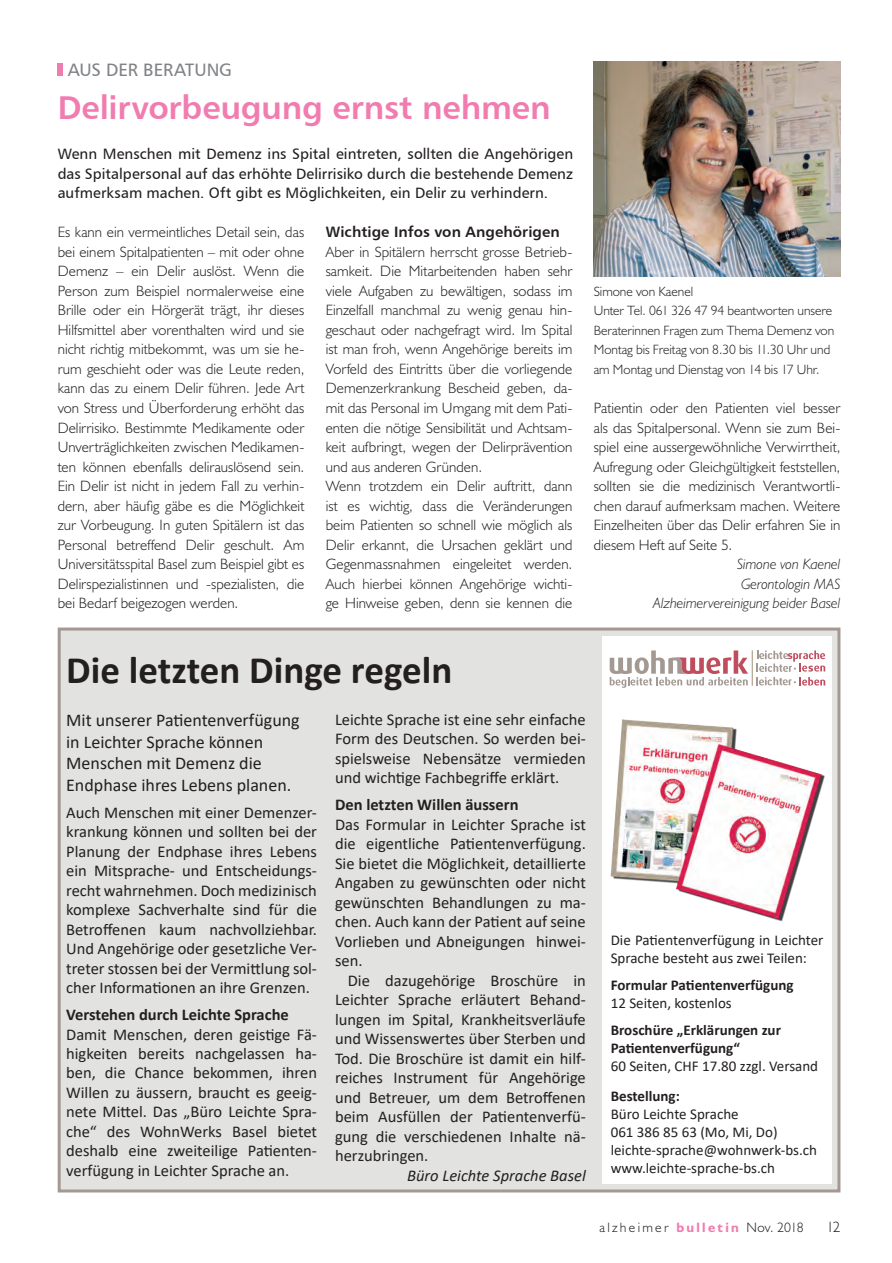
<style>
.page{position:relative;width:892px;height:1263px;background:#fff}
.page>*{position:absolute;margin:0;border:0;box-sizing:border-box;transform-origin:0 0}
.t1{font:700 39px "Calibri";color:#231f20}
.t2{font:33px "Humanist 777 BT Bold B";letter-spacing:-.005em;color:#f17cb0}
.t3{font:18px/21.6px "Calibri";color:#231f20}
.t4{font:18px "Humanist 777 BT Roman B";letter-spacing:-.005em;color:#808285}
.t5{font:16.5px/19.5px "Calibri";color:#231f20;text-align:justify}
.t6{font:700 16.5px "Calibri";color:#231f20}
.t7{font:italic 16.5px "Calibri";color:#231f20}
.t8{font:300 15px/19.5px "Humanist 521 BT";letter-spacing:.005em;color:#231f20;text-align:justify}
.t9{font:15px/18px "Calibri";color:#231f20}
.t10{font:15px/19.5px "Humanist 777 BT Roman B";color:#231f20;text-align:justify}
.t11{font:700 15px/18px "Calibri";color:#231f20}
.t12{font:italic 300 15px/19.5px "Humanist 521 BT";color:#231f20;text-align:right}
.t13{font:15px "Humanist 777 BT Bold B";letter-spacing:.005em;color:#231f20}
.t14{font:300 13.65px "Humanist 521 BT";letter-spacing:.16em;color:#231f20}
.t15{font:300 13.5px/19.5px "Humanist 521 BT";color:#231f20}
.s1{font-weight:700;color:#f17cb0}
</style>
<div class="page">
<img style="left:593px;top:62px;width:247px;height:214px">
<div style="left:58px;top:63px;width:5px;height:13px;background:#f17cb0"></div>
<div style="left:59px;top:629px;width:780px;height:562px;background:#e2e2e0"></div>
<div style="left:58px;top:627px;width:782px;height:565px;border:3px solid #a39992"></div>
<div style="left:602px;top:636px;width:230px;height:548px;background:#fff"></div>
<img style="left:610px;top:720px;width:215px;height:202px">
<svg style="left:609px;top:650px;width:139px;height:38px"></svg>
<hr style="left:752px;top:650px;width:1px;height:36px;background:#b8ab95">
<svg style="left:756px;top:650px;width:69px;height:35px"></svg>
<p class="t4" style="left:68px;top:58px;width:166px">AUS DER BERATUNG</p>
<h2 class="t2" style="left:58px;top:87px;width:494px">Delirvorbeugung ernst nehmen</h2>
<p class="t10" style="left:58px;top:144px;width:517px">Wenn Menschen mit Demenz ins Spital eintreten, sollten die Angehörigen das Spitalpersonal auf das erhöhte Delirrisiko durch die bestehende Demenz aufmerksam machen. Oft gibt es Möglichkeiten, ein Delir zu verhindern.</p>
<p class="t8" style="left:58px;top:222px;width:248px">Es kann ein vermeintliches Detail sein, das bei einem Spitalpatienten – mit oder ohne Demenz – ein Delir auslöst. Wenn die Person zum Beispiel normalerweise eine Brille oder ein Hörgerät trägt, ihr dieses Hilfsmittel aber vorenthalten wird und sie nicht richtig mitbekommt, was um sie he&shy;rum geschieht oder was die Leute reden, kann das zu einem Delir führen. Jede Art von Stress und Überforderung erhöht das Delirrisiko. Bestimmte Medikamente oder Unverträglichkeiten zwischen Medikamen&shy;ten können ebenfalls delirauslösend sein.<br>Ein Delir ist nicht in jedem Fall zu verhin&shy;dern, aber häufig gäbe es die Möglichkeit zur Vorbeugung. In guten Spitälern ist das Personal betreffend Delir geschult. Am Universitätsspital Basel zum Beispiel gibt es Delirspezialistinnen und -spezialisten, die bei Bedarf beigezogen werden.</p>
<p class="t13" style="left:326px;top:223px;width:236px">Wichtige Infos von Angehörigen</p>
<p class="t8" style="left:326px;top:242px;width:248px;text-align:left">Aber in Spitälern herrscht grosse Betrieb&shy;samkeit. Die Mitarbeitenden haben sehr viele Aufgaben zu bewältigen, sodass im Einzelfall manchmal zu wenig genau hin&shy;geschaut oder nachgefragt wird. Im Spital ist man froh, wenn Angehörige bereits im Vorfeld des Eintritts über die vorliegende Demenzerkrankung Bescheid geben, da&shy;mit das Personal im Umgang mit dem Pati&shy;enten die nötige Sensibilität und Achtsam&shy;keit aufbringt, wegen der Delirprävention und aus anderen Gründen.<br>Wenn trotzdem ein Delir auftritt, dann ist es wichtig, dass die Veränderungen beim Patienten so schnell wie möglich als Delir erkannt, die Ursachen geklärt und Gegenmassnahmen eingeleitet werden.<br>Auch hierbei können Angehörige wichti&shy;ge Hinweise geben, denn sie kennen die</p>
<h1 class="t1" style="left:66px;top:642px;width:387px">Die letzten Dinge regeln</h1>
<p class="t15" style="left:593px;top:281px;width:242px">Simone von Kaenel<br>Unter Tel. 061 326 47 94 beantworten unsere Beraterinnen Fragen zum Thema Demenz von Montag bis Freitag von 8.30 bis 11.30 Uhr und am Montag und Dienstag von 14 bis 17 Uhr.</p>
<p class="t8" style="left:593px;top:398px;width:248px">Patientin oder den Patienten viel besser als das Spitalpersonal. Wenn sie zum Bei&shy;spiel eine aussergewöhnliche Verwirrtheit, Aufregung oder Gleichgültigkeit feststellen, sollten sie die medizinisch Verantwortli&shy;chen darauf aufmerksam machen. Weitere Einzelheiten über das Delir erfahren Sie in diesem Heft auf Seite 5.</p>
<p class="t12" style="left:653px;top:554px;width:189px">Simone von Kaenel<br>Gerontologin MAS<br>Alzheimervereinigung beider Basel</p>
<p class="t3" style="left:66px;top:709px;width:235px">Mit unserer Patientenverfügung in Leichter Sprache können<br>Menschen mit Demenz die<br>Endphase ihres Lebens planen.</p>
<p class="t5" style="left:66px;top:802px;width:252px">Auch Menschen mit einer Demenzer&shy;krankung können und sollten bei der Planung der Endphase ihres Lebens ein Mitsprache- und Entscheidungs&shy;recht wahrnehmen. Doch medizinisch komplexe Sachverhalte sind für die Betroffenen kaum nachvollziehbar.<br>Und Angehörige oder gesetzliche Ver&shy;treter stossen bei der Vermittlung sol&shy;cher Informationen an ihre Grenzen.</p>
<p class="t6" style="left:66px;top:1003px;width:224px">Verstehen durch Leichte Sprache</p>
<p class="t5" style="left:66px;top:1024px;width:252px">Damit Menschen, deren geistige Fä&shy;higkeiten bereits nachgelassen ha&shy;ben, die Chance bekommen, ihren Willen zu äussern, braucht es geeig&shy;nete Mittel. Das „Büro Leichte Spra&shy;che“ des WohnWerks Basel bietet deshalb eine zweiteilige Patienten&shy;verfügung in Leichter Sprache an.</p>
<p class="t5" style="left:335px;top:709px;width:252px">Leichte Sprache ist eine sehr einfache Form des Deutschen. So werden bei&shy;spielsweise Nebensätze vermieden und wichtige Fachbegriffe erklärt.</p>
<p class="t6" style="left:335px;top:793px;width:185px">Den letzten Willen äussern</p>
<p class="t5" style="left:335px;top:814px;width:252px">Das Formular in Leichter Sprache ist die eigentliche Patientenverfügung.<br>Sie bietet die Möglichkeit, detaillierte Angaben zu gewünschten oder nicht gewünschten Behandlungen zu ma&shy;chen. Auch kann der Patient auf seine Vorlieben und Abneigungen hinwei&shy;sen.</p>
<p class="t5" style="left:335px;top:970px;width:252px;text-indent:13px">Die dazugehörige Broschüre in Leichter Sprache erläutert Behand&shy;lungen im Spital, Krankheitsverläufe und Wissenswertes über Sterben und Tod. Die Broschüre ist damit ein hilf&shy;reiches Instrument für Angehörige und Betreuer, um dem Betroffenen beim Ausfüllen der Patientenverfü&shy;gung die verschiedenen Inhalte nä&shy;herzubringen.</p>
<p class="t7" style="left:407px;top:1163px;width:180px">Büro Leichte Sprache Basel</p>
<p class="t9" style="left:610px;top:930px;width:214px">Die Patientenverfügung in Leichter<br>Sprache besteht aus zwei Teilen:</p>
<p class="t11" style="left:610px;top:976px;width:184px">Formular Patientenverfügung</p>
<p class="t9" style="left:610px;top:993px;width:123px">12 Seiten, kostenlos</p>
<p class="t11" style="left:610px;top:1021px;width:172px">Broschüre „Erklärungen zur<br>Patientenverfügung“</p>
<p class="t9" style="left:610px;top:1056px;width:209px">60 Seiten, CHF 17.80 zzgl. Versand</p>
<p class="t11" style="left:610px;top:1086px;width:71px">Bestellung:</p>
<p class="t9" style="left:610px;top:1104px;width:208px">Büro Leichte Sprache<br>061 386 85 63 (Mo, Mi, Do) leichte-sprache@wohnwerk-bs.ch www.leichte-sprache-bs.ch</p>
<p class="t14" style="left:599px;top:1219px;width:206px">alzheimer <span class="s1">bulletin</span> Nov. 2018</p>
<p class="t8" style="left:826px;top:1217px;width:15px">12</p>
</div>
